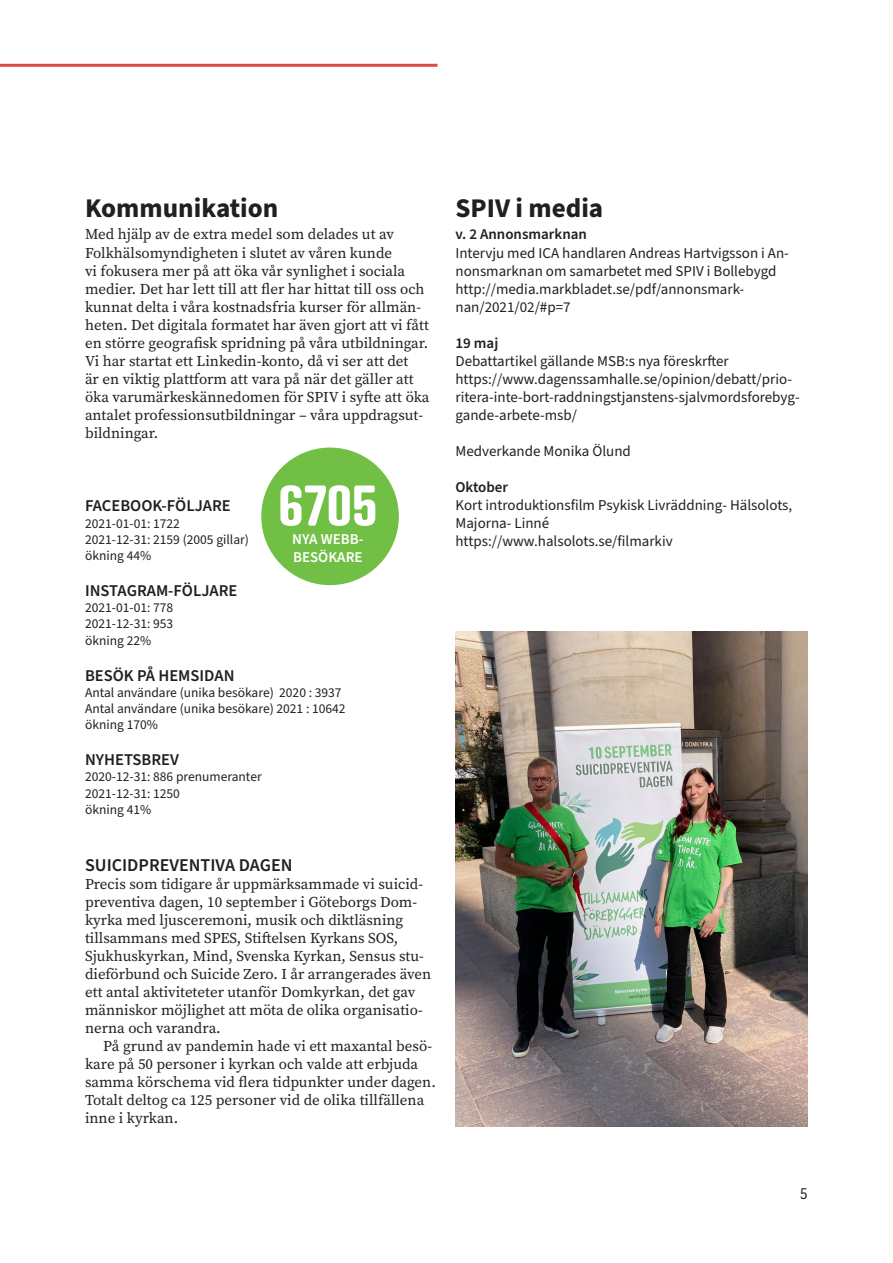
<style>
.page{position:relative;width:893px;height:1263px;background:#fff}
.page>*{position:absolute;margin:0;border:0;box-sizing:border-box;transform-origin:0 0}
.t1{font:700 55.5px "Atrament";color:#fff}
.mellanrub_1{font:700 27px "Source Sans Pro";color:#231f20}
.t2{font:600 18px "Source Sans Pro";color:#231f20}
.t3{font:600 16.5px "Source Sans Pro";color:#231f20}
.bröd1{font:15px/18px "Source Serif Pro";color:#231f20}
.t4{font:15px/18px "Source Sans Pro";color:#231f20}
.bröd_indrag{font:15px/18px "Source Serif Pro";color:#231f20}
.t5{font:600 15px "Source Sans Pro";color:#231f20}
.t6{font:600 15px/18px "Source Sans Pro";color:#fff}
.t7{font:15px "URWDIN";color:#231f20}
.t8{font:13.5px "Source Sans Pro";color:#231f20}
</style>
<div class="page">
<hr style="left:0;top:64px;width:437px;height:3px;background:#d64b4b">
<div style="left:261px;top:448px;width:138px;height:137px;background:#71bf45;border-radius:50%"></div>
<img style="left:455px;top:631px;width:353px;height:496px">
<p class="mellanrub_1" style="left:85px;top:190px;width:195px">Kommunikation</p>
<p class="bröd1" style="left:85px;top:225px;width:346px">Med hjälp av de extra medel som delades ut av Folkhälsomyndigheten i slutet av våren kunde<br>vi fokusera mer på att öka vår synlighet i sociala medier. Det har lett till att fler har hittat till oss och kunnat delta i våra kostnadsfria kurser för allmän&shy;heten. Det digitala formatet har även gjort att vi fått en större geografisk spridning på våra utbildningar.<br>Vi har startat ett Linkedin-konto, då vi ser att det<br>är en viktig plattform att vara på när det gäller att öka varumärkeskännedomen för SPIV i syfte att öka antalet professionsutbildningar – våra uppdragsut&shy;bildningar.</p>
<p class="t1" style="left:278px;top:470px;width:101px">6705</p>
<p class="t6" style="left:292px;top:530px;width:73px">NYA WEBB-<br>BESÖKARE</p>
<p class="t3" style="left:85px;top:495px;width:147px">FACEBOOK-FÖLJARE</p>
<p class="t8" style="left:85px;top:514px;width:96px">2021-01-01: 1722</p>
<p class="t8" style="left:85px;top:530px;width:165px">2021-12-31: 2159 (2005 gillar)</p>
<p class="t8" style="left:85px;top:546px;width:68px">ökning 44%</p>
<p class="t3" style="left:85px;top:579px;width:154px">INSTAGRAM-FÖLJARE</p>
<p class="t8" style="left:85px;top:599px;width:90px">2021-01-01: 778</p>
<p class="t8" style="left:85px;top:615px;width:90px">2021-12-31: 953</p>
<p class="t8" style="left:85px;top:631px;width:68px">ökning 22%</p>
<p class="t3" style="left:85px;top:664px;width:151px">BESÖK PÅ HEMSIDAN</p>
<p class="t8" style="left:85px;top:683px;width:258px">Antal användare (unika besökare) 2020 : 3937</p>
<p class="t8" style="left:85px;top:699px;width:262px">Antal användare (unika besökare) 2021 : 10642</p>
<p class="t8" style="left:85px;top:716px;width:74px">ökning 170%</p>
<p class="t3" style="left:85px;top:749px;width:95px">NYHETSBREV</p>
<p class="t8" style="left:85px;top:768px;width:178px">2020-12-31: 886 prenumeranter</p>
<p class="t8" style="left:85px;top:784px;width:96px">2021-12-31: 1250</p>
<p class="t8" style="left:85px;top:800px;width:68px">ökning 41%</p>
<p class="t2" style="left:85px;top:853px;width:209px">SUICIDPREVENTIVA DAGEN</p>
<p class="bröd1" style="left:85px;top:875px;width:348px">Precis som tidigare år uppmärksammade vi suicid&shy;preventiva dagen, 10 september i Göteborgs Dom&shy;kyrka med ljusceremoni, musik och diktläsning tillsammans med SPES, Stiftelsen Kyrkans SOS, Sjukhuskyrkan, Mind, Svenska Kyrkan, Sensus stu&shy;dieförbund och Suicide Zero. I år arrangerades även ett antal aktiviteteter utanför Domkyrkan, det gav människor möjlighet att möta de olika organisatio&shy;nerna och varandra.</p>
<p class="bröd_indrag" style="left:85px;top:1037px;width:352px;text-indent:18px">På grund av pandemin hade vi ett maxantal besö&shy;kare på 50 personer i kyrkan och valde att erbjuda samma körschema vid flera tidpunkter under dagen.<br>Totalt deltog ca 125 personer vid de olika tillfällena inne i kyrkan.</p>
<p class="mellanrub_1" style="left:455px;top:190px;width:149px">SPIV i media</p>
<p class="t5" style="left:455px;top:224px;width:133px">v. 2 Annonsmarknan</p>
<p class="t4" style="left:455px;top:244px;width:335px">Intervju med ICA handlaren Andreas Hartvigsson i An&shy;nonsmarknan om samarbetet med SPIV i Bollebygd</p>
<p class="t4" style="left:455px;top:280px;width:290px">http://media.markbladet.se/pdf/annonsmark&shy;nan/2021/02/#p=7</p>
<p class="t5" style="left:455px;top:332px;width:44px">19 maj</p>
<p class="t4" style="left:455px;top:352px;width:275px">Debattartikel gällande MSB:s nya föreskrfter</p>
<p class="t4" style="left:455px;top:370px;width:346px">https://www.dagenssamhalle.se/opinion/debatt/prio&shy;ritera-inte-bort-raddningstjanstens-sjalvmordsforebyg&shy;gande-arbete-msb/</p>
<p class="t4" style="left:455px;top:442px;width:177px">Medverkande Monika Ölund</p>
<p class="t5" style="left:455px;top:476px;width:54px">Oktober</p>
<p class="t4" style="left:455px;top:496px;width:338px">Kort introduktionsfilm Psykisk Livräddning- Hälsolots,<br>Majorna- Linné</p>
<p class="t4" style="left:455px;top:532px;width:219px">https://www.halsolots.se/filmarkiv</p>
<p class="t7" style="left:800px;top:1184px;width:10px">5</p>
</div>
